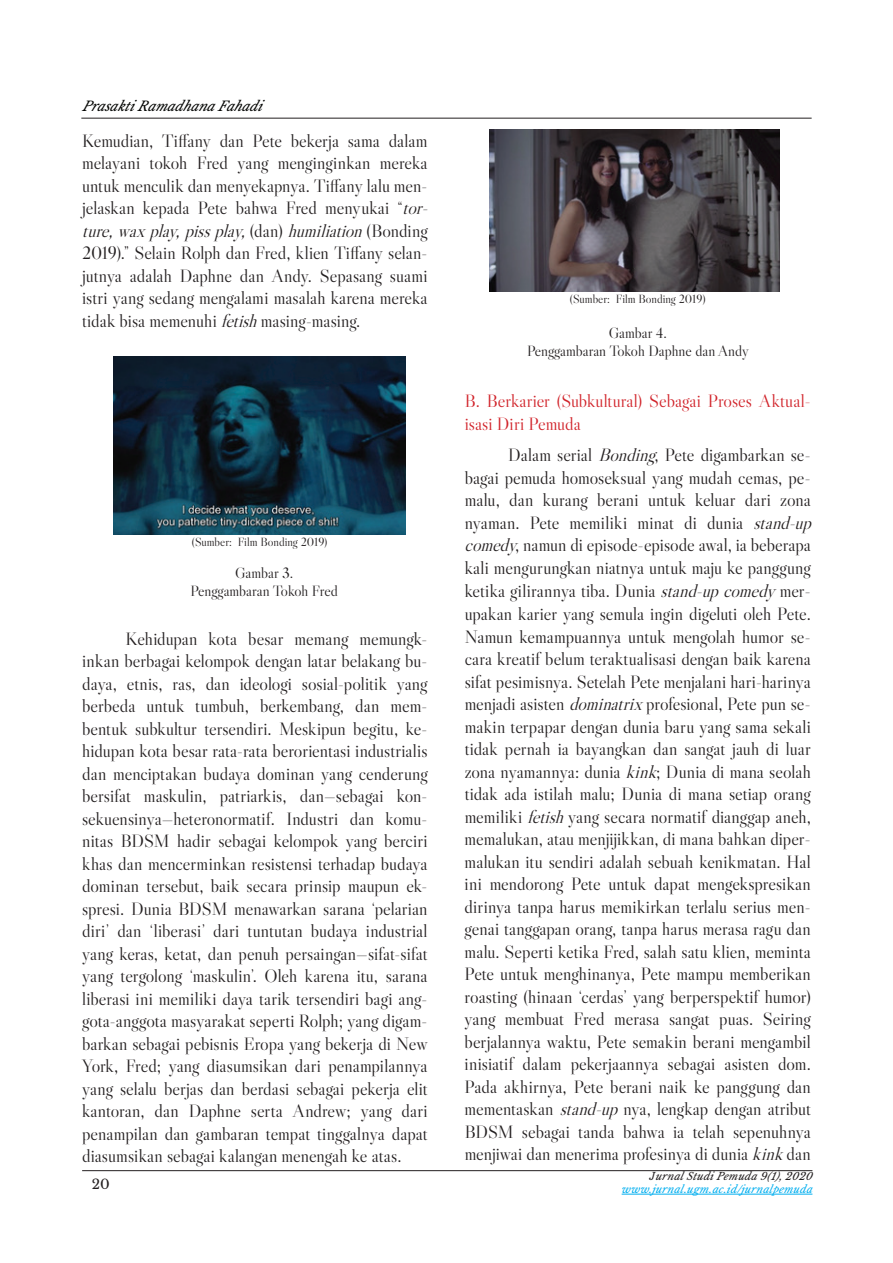
<style>
.page{position:relative;width:893px;height:1263px;background:#fff}
.page>*{position:absolute;margin:0;border:0;box-sizing:border-box;transform-origin:0 0}
.t1{font:18px/22.5px "Libre Caslon Display";color:#231f20}
.t2{font:18px/22.5px "Libre Caslon Display";letter-spacing:.005em;color:#d1232a}
.t3{font:15px/18px "Libre Caslon Display";color:#231f20;text-align:center}
.t4{font:italic 13.5px "Libre Baskerville";color:#040503}
.t5{font:13.5px "Libre Baskerville";color:#231f20}
.t6{font:12px "Libre Caslon Display";color:#231f20}
.t7{font:italic 10.5px "Libre Baskerville";letter-spacing:.02em;color:#00aeef}
.t8{font:italic 10.5px "Libre Baskerville";color:#231f20}
.s1{font-style:italic}
</style>
<div class="page">
<hr style="left:81px;top:118px;width:731px;height:1px;background:#231f20">
<hr style="left:82px;top:1170px;width:730px;height:1px;background:#231f20">
<hr style="left:622px;top:1194px;width:190px;height:1px;background:#00aeef">
<img style="left:114px;top:357px;width:292px;height:177px">
<img style="left:490px;top:129px;width:289px;height:162px">
<p class="t4" style="left:82px;top:98px;width:186px">PrasaktiRamadhanaFahadi</p>
<p class="t1" style="left:82px;top:129px;width:353px">Kemudian, Tiffany dan Pete bekerja sama dalam melayani tokoh Fred yang menginginkan mereka untuk menculik dan menyekapnya. Tiffany lalu men&shy;jelaskan kepada Pete bahwa Fred menyukai “<span class="s1">tor&shy;ture,waxplay,pissplay,</span>( d a n ) <span class="s1">humiliation</span>( B o n d i n g 2019).” Selain Rolph dan Fred, klien Tiffany selan&shy;jutnya adalah Daphne dan Andy. Sepasang suami istri yang sedang mengalami masalah karena mereka tidak bisa memenuhi <span class="s1">fetish</span>masing-masing.</p>
<p class="t6" style="left:192px;top:534px;width:137px">(Sumber: Film Bonding 2019)</p>
<p class="t3" style="left:191px;top:563px;width:149px">Gambar 3.<br>Penggambaran Tokoh Fred</p>
<p class="t1" style="left:82px;top:627px;width:347px;text-align:justify;text-indent:44px">Kehidupan kota besar memang memungk&shy;inkan berbagai kelompok dengan latar belakang bu&shy;daya, etnis, ras, dan ideologi sosial-politik yang berbeda untuk tumbuh, berkembang, dan mem&shy;bentuk subkultur tersendiri. Meskipun begitu, ke&shy;hidupan kota besar rata-rata berorientasi industrialis dan menciptakan budaya dominan yang cenderung bersifat maskulin, patriarkis, dan—sebagai kon&shy;sekuensinya—heteronormatif. Industri dan komu&shy;nitas BDSM hadir sebagai kelompok yang berciri khas dan mencerminkan resistensi terhadap budaya dominan tersebut, baik secara prinsip maupun ek&shy;spresi. Dunia BDSM menawarkan sarana ‘pelarian diri’ dan ‘liberasi’ dari tuntutan budaya industrial yang keras, ketat, dan penuh persaingan—sifat-sifat yang tergolong ‘maskulin’. Oleh karena itu, sarana liberasi ini memiliki daya tarik tersendiri bagi ang&shy;gota-anggota masyarakat seperti Rolph; yang digam&shy;barkan sebagai pebisnis Eropa yang bekerja di New York, Fred; yang diasumsikan dari penampilannya yang selalu berjas dan berdasi sebagai pekerja elit kantoran, dan Daphne serta Andrew; yang dari penampilan dan gambaran tempat tinggalnya dapat diasumsikan sebagai kalangan menengah ke atas.</p>
<p class="t5" style="left:92px;top:1175px;width:19px">20</p>
<p class="t6" style="left:570px;top:291px;width:137px">(Sumber: Film Bonding 2019)</p>
<p class="t3" style="left:527px;top:323px;width:223px">Gambar 4.<br>Penggambaran Tokoh Daphne dan Andy</p>
<p class="t2" style="left:465px;top:390px;width:348px">B. Berkarier (Subkultural) Sebagai Proses Aktual&shy;isasi Diri Pemuda</p>
<p class="t1" style="left:465px;top:444px;width:354px;text-indent:44px">Dalam serial <span class="s1">Bonding</span>, Pete digambarkan se&shy;bagai pemuda homoseksual yang mudah cemas, pe&shy;malu, dan kurang berani untuk keluar dari zona nyaman. Pete memiliki minat di dunia <span class="s1">stand-up comedy</span>, namun di episode-episode awal, ia beberapa kali mengurungkan niatnya untuk maju ke panggung ketika gilirannya tiba. Dunia <span class="s1">stand-upcomedy</span> mer&shy;upakan karier yang semula ingin digeluti oleh Pete.<br>Namun kemampuannya untuk mengolah humor se&shy;cara kreatif belum teraktualisasi dengan baik karena sifat pesimisnya. Setelah Pete menjalani hari-harinya menjadi asisten <span class="s1">dominatrix</span>profesional, Pete pun se&shy;makin terpapar dengan dunia baru yang sama sekali tidak pernah ia bayangkan dan sangat jauh di luar zona nyamannya: dunia <span class="s1">kink</span>; Dunia di mana seolah tidak ada istilah malu; Dunia di mana setiap orang memiliki <span class="s1">fetish</span>yang secara normatif dianggap aneh, memalukan, atau menjijikkan, di mana bahkan diper&shy;malukan itu sendiri adalah sebuah kenikmatan. Hal ini mendorong Pete untuk dapat mengekspresikan dirinya tanpa harus memikirkan terlalu serius men&shy;genai tanggapan orang, tanpa harus merasa ragu dan malu. Seperti ketika Fred, salah satu klien, meminta Pete untuk menghinanya, Pete mampu memberikan roasting (hinaan ‘cerdas’ yang berperspektif humor) yang membuat Fred merasa sangat puas. Seiring berjalannya waktu, Pete semakin berani mengambil inisiatif dalam pekerjaannya sebagai asisten dom.<br>Pada akhirnya, Pete berani naik ke panggung dan mementaskan <span class="s1">stand-up</span>nya, lengkap dengan atribut BDSM sebagai tanda bahwa ia telah sepenuhnya menjiwai dan menerima profesinya di dunia <span class="s1">kink</span>dan</p>
<p class="t8" style="left:650px;top:1170px;width:167px">JurnalStudiPemuda 9(1), 2020</p>
<p class="t7" style="left:622px;top:1183px;width:195px">www.jurnal.ugm.ac.id/jurnalpemuda</p>
</div>
